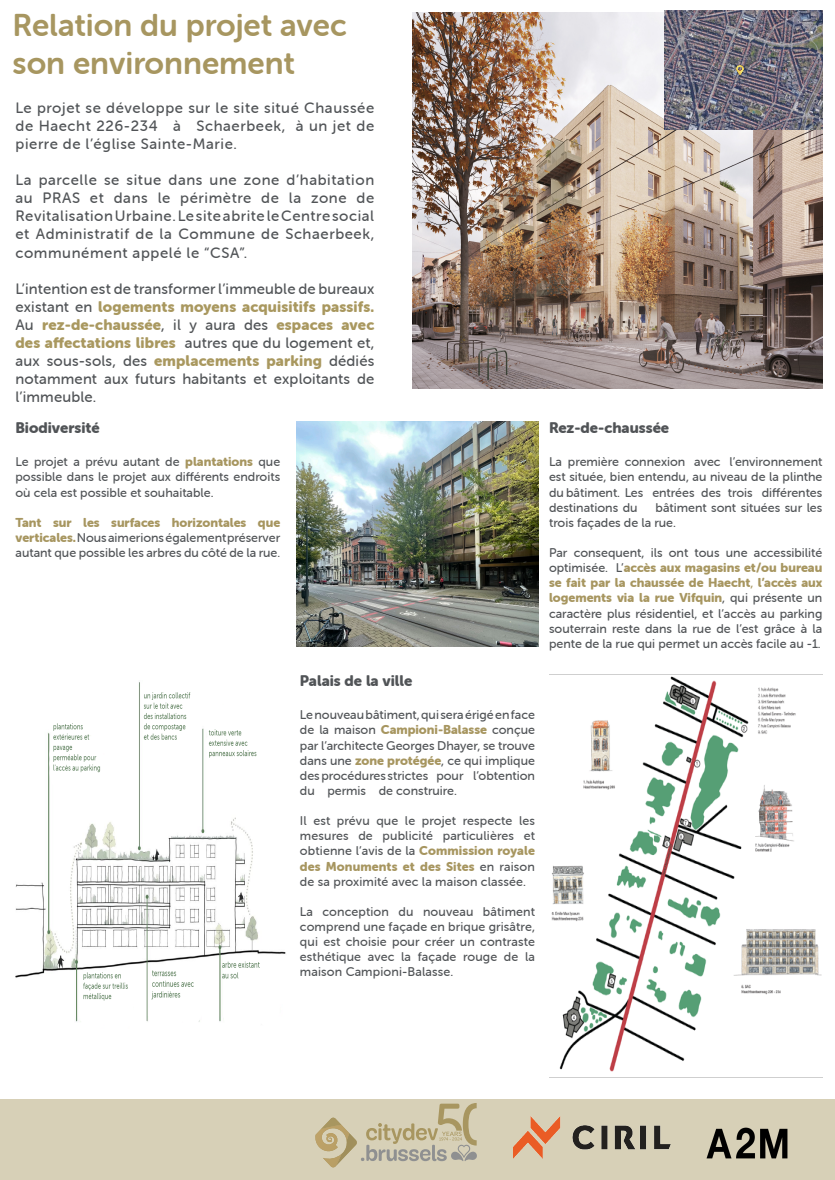
<style>
.page{position:relative;width:835px;height:1180px;background:#fff}
.page>*{position:absolute;margin:0;border:0;box-sizing:border-box;transform-origin:0 0}
.t1{font:31.5px/38.1px "Museo Sans Rounded 700";color:#a79660}
.t2{font:15.05px/18.1px "Museo Sans Rounded 500";letter-spacing:.04em;color:#515457;text-align:justify}
.t3{font:15.05px "Museo Sans Rounded 900";color:#515457}
.t4{font:12.6px/15.1px "Museo Sans Rounded 500";color:#515457;text-align:justify}
.s1{font-family:"Museo Sans Rounded 900";color:#a9985f}
.s2{font-family:"Museo Sans Rounded 900";color:#a79660}
.s3{font-size:12.25px}
.s4{color:#a79660}
</style>
<div class="page">
<img style="left:412px;top:13px;width:410px;height:375px">
<img style="left:664px;top:10px;width:158px;height:120px">
<svg style="left:736px;top:65px;width:7px;height:10px"></svg>
<img style="left:549px;top:674px;width:273px;height:398px">
<div style="left:0;top:1099px;width:834px;height:81px;background:#d7d0b7"></div>
<img style="left:706px;top:1127px;width:81px;height:31px">
<img style="left:513px;top:1116px;width:157px;height:42px">
<svg style="left:315px;top:1103px;width:162px;height:64px"></svg>
<img style="left:296px;top:422px;width:242px;height:224px">
<img style="left:15px;top:682px;width:271px;height:340px">
<p class="t1" style="left:13px;top:6px;width:335px">Relation du projet avec son environnement</p>
<p class="t2" style="left:15px;top:99px;width:360px">Le projet se développe sur le site situé Chaussée de Haecht 226-234 à Schaerbeek, à un jet de pierre de l’église Sainte-Marie.</p>
<p class="t2" style="left:15px;top:171px;width:360px">La parcelle se situe dans une zone d’habitation au PRAS et dans le périmètre de la zone de Revitalisation Urbaine. Le site abrite le Centre social et Administratif de la Commune de Schaerbeek, communément appelé le “CSA”.</p>
<p class="t2" style="left:15px;top:279px;width:360px">L’intention est de transformer l’immeuble de bureaux existant en <span class="s1">logements moyens acquisitifs passifs.<br></span>Au <span class="s1">rez-de-chaussée</span>, il y aura des <span class="s1">espaces avec des affectations libres</span> autres que du logement et, aux sous-sols, des <span class="s1">emplacements parking</span> dédiés notamment aux futurs habitants et exploitants de l’immeuble.</p>
<p class="t3" style="left:15px;top:419px;width:86px">Biodiversité</p>
<p class="t4" style="left:15px;top:454px;width:266px">Le projet a prévu autant de <span class="s2">plantations</span> que possible dans le projet aux différents endroits où cela est possible et souhaitable.</p>
<p class="t4" style="left:15px;top:515px;width:266px"><span class="s2">Tant sur les surfaces horizontales que verticales.</span> Nous aimerions également préserver autant que possible les arbres du côté de la rue<span class="s3">.</span></p>
<p class="t3" style="left:300px;top:672px;width:114px">Palais de la ville</p>
<p class="t4" style="left:300px;top:707px;width:236px">Le nouveau bâtiment, qui sera érigé en face de la maison <span class="s2">Campioni-Balasse</span> conçue par l’architecte Georges Dhayer, se trouve dans une <span class="s2">zone protégée</span>, ce qui implique des procédures strictes pour l’obtention du permis de construire.</p>
<p class="t4" style="left:300px;top:813px;width:236px">Il est prévu que le projet respecte les mesures de publicité particulières et obtienne l’avis de la <span class="s2">Commission royale des Monuments et des Sites</span> en raison de sa proximité avec la maison classée.</p>
<p class="t4" style="left:300px;top:904px;width:236px">La conception du nouveau bâtiment comprend une façade en brique grisâtre, qui est choisie pour créer un contraste esthétique avec la façade rouge de la maison Campioni-Balasse.</p>
<p class="t3" style="left:549px;top:419px;width:122px">Rez-de-chaussée</p>
<p class="t4" style="left:549px;top:454px;width:275px">La première connexion avec l’environnement est située, bien entendu, au niveau de la plinthe du bâtiment. Les entrées des trois différentes destinations du</p>
<p class="t4" style="left:549px;top:500px;width:275px;text-indent:106px">bâtiment sont situées sur les trois façades de la rue.</p>
<p class="t4" style="left:549px;top:545px;width:275px">Par consequent, ils ont tous une accessibilité optimisée. L’<span class="s2">accès aux magasins et/ou bureau se fait par la chaussée de Haecht</span><span class="s4">,</span> <span class="s2">l’accès aux logements via la rue Vifquin</span>, qui présente un caractère plus résidentiel, et l’accès au parking souterrain reste dans la rue de l’est grâce à la pente de la rue qui permet un accès facile au -1<span class="s3">.</span></p>
</div>
